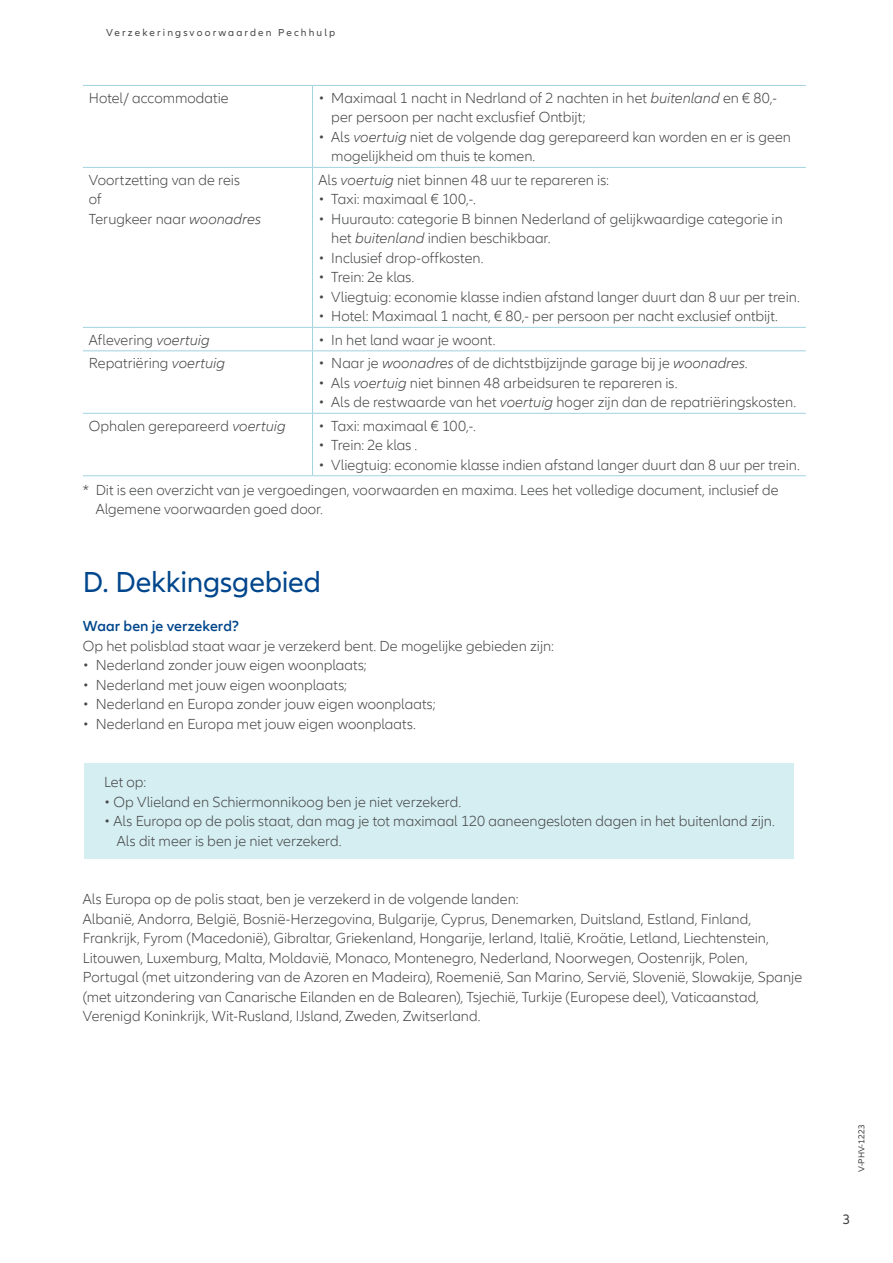
<style>
.page{position:relative;width:893px;height:1263px;background:#fff}
.page>*{position:absolute;margin:0;border:0;box-sizing:border-box;transform-origin:0 0}
.t1{font:30px "Allianz Neo";letter-spacing:-.005em;color:#01468c}
.t2{font:300 15px/19.5px "Allianz Neo";color:#454647}
.t3{font:600 15px "Allianz Neo";letter-spacing:.005em;color:#01468c}
.t4{font:14.25px "Allianz Neo";color:#454647}
.t5{font:10.5px "Allianz Neo";letter-spacing:.2em;color:#454647}
.t6{font:9px "Allianz Neo";color:#454647}
.s1{font-style:italic}
</style>
<div class="page">
<div style="left:84px;top:763px;width:709px;height:96px;background:#d5eef1"></div>
<hr style="left:83px;top:85px;width:230px;height:1px;background:#a1d3df">
<hr style="left:313px;top:85px;width:493px;height:1px;background:#a1d3df">
<hr style="left:312px;top:86px;width:1px;height:81px;background:#a1d3df">
<hr style="left:83px;top:167px;width:230px;height:1px;background:#a1d3df">
<hr style="left:313px;top:167px;width:493px;height:1px;background:#a1d3df">
<hr style="left:312px;top:168px;width:1px;height:159px;background:#a1d3df">
<hr style="left:83px;top:327px;width:230px;height:1px;background:#a1d3df">
<hr style="left:313px;top:327px;width:493px;height:1px;background:#a1d3df">
<svg style="left:312px;top:328px;width:1px;height:22px"></svg>
<hr style="left:83px;top:350px;width:230px;height:1px;background:#a1d3df">
<hr style="left:313px;top:350px;width:493px;height:1px;background:#a1d3df">
<hr style="left:312px;top:351px;width:1px;height:62px;background:#a1d3df">
<hr style="left:83px;top:413px;width:230px;height:1px;background:#a1d3df">
<hr style="left:313px;top:413px;width:493px;height:1px;background:#a1d3df">
<hr style="left:312px;top:414px;width:1px;height:61px;background:#a1d3df">
<hr style="left:83px;top:475px;width:230px;height:1px;background:#a1d3df">
<hr style="left:313px;top:475px;width:493px;height:1px;background:#a1d3df">
<p class="t5" style="left:106px;top:27px;width:230px">Verzekeringsvoorwaarden Pechhulp</p>
<p class="t2" style="left:89px;top:89px;width:141px">Hotel/ accommodatie</p>
<p class="t2" style="left:331px;top:89px;width:447px;text-indent:-13px">• Maximaal 1 nacht in Nedrland of 2 nachten in het <span class="s1">buitenland</span> en € 80,- per persoon per nacht exclusfief Ontbijt;</p>
<p class="t2" style="left:331px;top:128px;width:461px;text-indent:-13px">• Als <span class="s1">voertuig</span> niet de volgende dag gerepareerd kan worden en er is geen mogelijkheid om thuis te komen.</p>
<p class="t2" style="left:89px;top:171px;width:174px">Voortzetting van de reis<br>of<br>Terugkeer naar <span class="s1">woonadres</span></p>
<p class="t2" style="left:319px;top:171px;width:292px">Als <span class="s1">voertuig</span> niet binnen 48 uur te repareren is:</p>
<p class="t2" style="left:319px;top:190px;width:159px">• Taxi: maximaal € 100,-.</p>
<p class="t2" style="left:331px;top:210px;width:453px;text-indent:-13px">• Huurauto: categorie B binnen Nederland of gelijkwaardige categorie in het <span class="s1">buitenland</span> indien beschikbaar.</p>
<p class="t2" style="left:319px;top:249px;width:167px">• Inclusief drop-offkosten.</p>
<p class="t2" style="left:319px;top:268px;width:97px">• Trein: 2e klas.</p>
<p class="t2" style="left:319px;top:288px;width:483px">• Vliegtuig: economie klasse indien afstand langer duurt dan 8 uur per trein.</p>
<p class="t2" style="left:319px;top:307px;width:461px">• Hotel: Maximaal 1 nacht, € 80,- per persoon per nacht exclusief ontbijt.</p>
<p class="t2" style="left:89px;top:330px;width:122px">Aflevering <span class="s1">voertuig</span></p>
<p class="t2" style="left:319px;top:330px;width:179px">• In het land waar je woont.</p>
<p class="t2" style="left:89px;top:354px;width:138px">Repatriëring <span class="s1">voertuig</span></p>
<p class="t2" style="left:319px;top:354px;width:431px">• Naar je <span class="s1">woonadres</span> of de dichtstbijzijnde garage bij je <span class="s1">woonadres</span>.</p>
<p class="t2" style="left:319px;top:373px;width:360px">• Als <span class="s1">voertuig</span> niet binnen 48 arbeidsuren te repareren is.</p>
<p class="t2" style="left:319px;top:393px;width:479px">• Als de restwaarde van het <span class="s1">voertuig</span> hoger zijn dan de repatriëringskosten.</p>
<p class="t2" style="left:89px;top:416px;width:198px">Ophalen gerepareerd <span class="s1">voertuig</span></p>
<p class="t2" style="left:319px;top:416px;width:159px">• Taxi: maximaal € 100,-.</p>
<p class="t2" style="left:319px;top:436px;width:100px">• Trein: 2e klas .</p>
<p class="t2" style="left:83px;top:453px;width:718px;line-height:24.9px;text-indent:236px">• Vliegtuig: economie klasse indien afstand langer duurt dan 8 uur per trein. * Dit is een overzicht van je vergoedingen, voorwaarden en maxima. Lees het volledige document, inclusief de</p>
<p class="t2" style="left:96px;top:500px;width:229px">Algemene voorwaarden goed door.</p>
<h1 class="t1" style="left:83px;top:565px;width:240px">D. Dekkingsgebied</h1>
<p class="t3" style="left:83px;top:617px;width:158px">Waar ben je verzekerd?</p>
<p class="t2" style="left:83px;top:636px;width:472px">Op het polisblad staat waar je verzekerd bent. De mogelijke gebieden zijn:</p>
<p class="t2" style="left:83px;top:656px;width:285px">• Nederland zonder jouw eigen woonplaats;</p>
<p class="t2" style="left:83px;top:675px;width:266px">• Nederland met jouw eigen woonplaats;</p>
<p class="t2" style="left:83px;top:695px;width:354px">• Nederland en Europa zonder jouw eigen woonplaats;</p>
<p class="t2" style="left:83px;top:714px;width:335px">• Nederland en Europa met jouw eigen woonplaats.</p>
<p class="t2" style="left:104px;top:773px;width:44px">Let op:</p>
<p class="t2" style="left:104px;top:792px;width:359px">• Op Vlieland en Schiermonnikoog ben je niet verzekerd.</p>
<p class="t2" style="left:117px;top:812px;width:660px;text-indent:-13px">• Als Europa op de polis staat, dan mag je tot maximaal 120 aaneengesloten dagen in het buitenland zijn.<br>Als dit meer is ben je niet verzekerd.</p>
<p class="t2" style="left:83px;top:890px;width:721px">Als Europa op de polis staat, ben je verzekerd in de volgende landen:<br>Albanië, Andorra, België, Bosnië-Herzegovina, Bulgarije, Cyprus, Denemarken, Duitsland, Estland, Finland, Frankrijk, Fyrom (Macedonië), Gibraltar, Griekenland, Hongarije, Ierland, Italië, Kroätie, Letland, Liechtenstein, Litouwen, Luxemburg, Malta, Moldavië, Monaco, Montenegro, Nederland, Noorwegen, Oostenrijk, Polen, Portugal (met uitzondering van de Azoren en Madeira), Roemenië, San Marino, Servië, Slovenië, Slowakije, Spanje (met uitzondering van Canarische Eilanden en de Balearen), Tsjechië, Turkije (Europese deel), Vaticaanstad, Verenigd Koninkrijk, Wit-Rusland, IJsland, Zweden, Zwitserland.</p>
<p class="t6" style="left:856px;top:1172px;width:49px;rotate:-90deg">V-PHV-1223</p>
<p class="t4" style="left:843px;top:1211px;width:9px">3</p>
</div>
